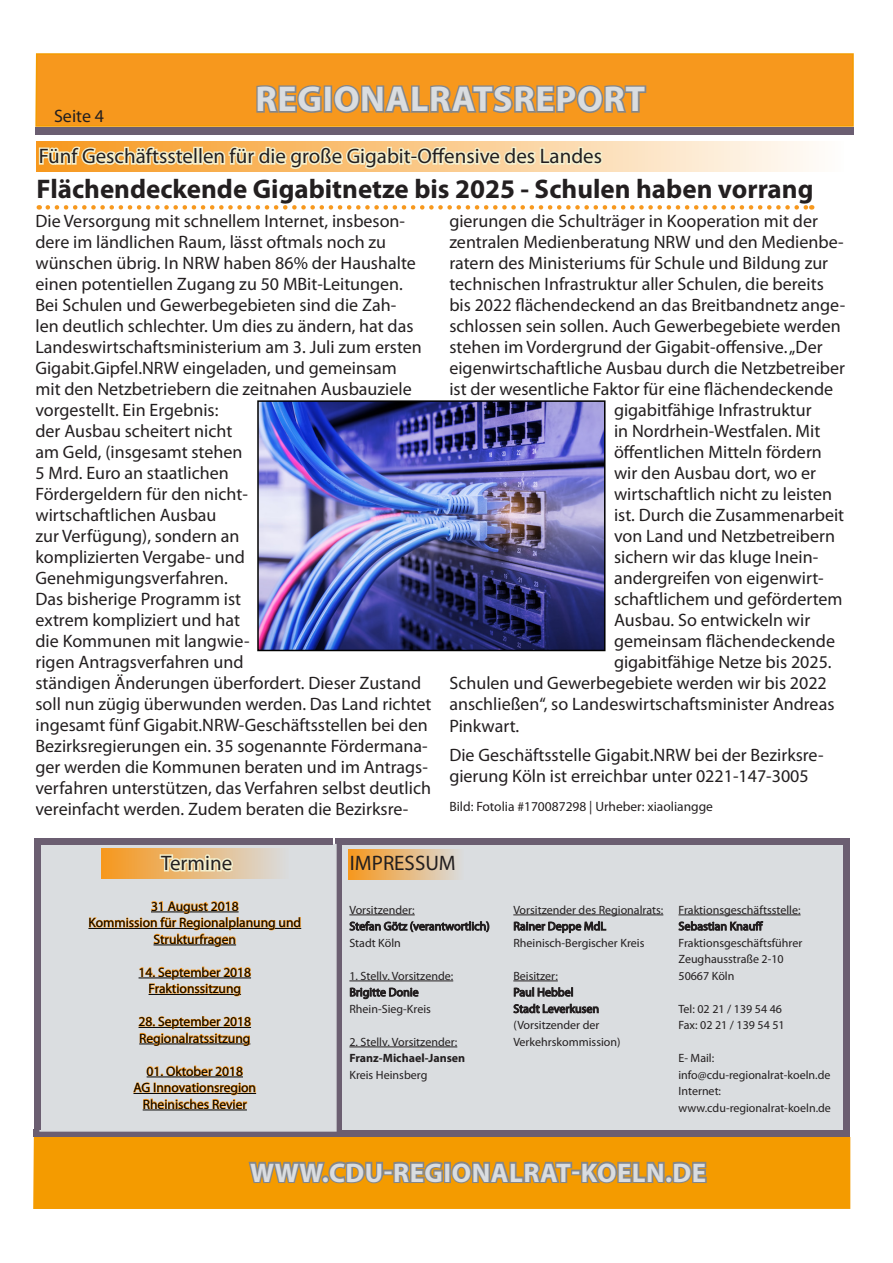
<style>
.page{position:relative;width:893px;height:1263px;background:#fff}
.page>*{position:absolute;margin:0;border:0;box-sizing:border-box;transform-origin:0 0}
.t1{font:700 36px "Myriad Pro";letter-spacing:.02em;color:#dadde0}
.t2{font:700 27px "Myriad Pro";color:#231f20}
.t3{font:700 27px "Myriad Pro";letter-spacing:.02em;color:#dadde0}
.t4{font:21px "Myriad Pro";color:#231f20}
.t5{font:18px/21px "Myriad Pro";color:#231f20}
.t6{font:13.5px/16.5px "Myriad Pro";color:#000;text-align:center}
.t7{font:13.5px "Myriad Pro";color:#231f20}
.t8{font:12px/16.5px "Myriad Pro";color:#231f20}
.t9{font:700 12px "Myriad Pro";color:#231f20}
</style>
<div class="page">
<svg style="left:35px;top:53px;width:819px;height:74px"></svg>
<div style="left:35px;top:127px;width:819px;height:8px;background:#6b5e71"></div>
<div style="left:33px;top:1137px;width:817px;height:72px;background:#f49b00"></div>
<div style="left:33px;top:1129px;width:817px;height:8px;background:#6b5e71"></div>
<div style="left:341px;top:845px;width:505px;height:284px;background:#dadde0"></div>
<div style="left:348px;top:849px;width:115px;height:30px;background:linear-gradient(to right,#f6971d,#dadbdc)"></div>
<div style="left:335px;top:838px;width:512px;height:7px;background:#6b5e71"></div>
<div style="left:844px;top:838px;width:6px;height:299px;background:#6b5e71"></div>
<hr style="left:349px;top:914px;width:66px;height:1px;background:#231f20">
<hr style="left:349px;top:980px;width:104px;height:1px;background:#231f20">
<hr style="left:349px;top:1046px;width:108px;height:1px;background:#231f20">
<svg style="left:349px;top:921px;width:141px;height:12px"></svg>
<svg style="left:349px;top:987px;width:70px;height:12px"></svg>
<hr style="left:513px;top:914px;width:150px;height:1px;background:#231f20">
<hr style="left:513px;top:980px;width:45px;height:1px;background:#231f20">
<svg style="left:513px;top:921px;width:94px;height:13px"></svg>
<svg style="left:513px;top:987px;width:86px;height:27px"></svg>
<hr style="left:678px;top:914px;width:123px;height:1px;background:#231f20">
<svg style="left:678px;top:921px;width:86px;height:10px"></svg>
<div style="left:335px;top:838px;width:6px;height:299px;background:#6b5e71"></div>
<div style="left:383px;top:1169px;width:10px;height:6px;border:3px solid #848689"></div>
<svg style="left:392px;top:1142px;width:182px;height:50px"></svg>
<div style="left:571px;top:1169px;width:10px;height:6px;border:3px solid #848689"></div>
<svg style="left:580px;top:1159px;width:128px;height:33px"></svg>
<div style="left:39px;top:844px;width:298px;height:287px;background:#dadde0;border:2px solid #dadde0"></div>
<div style="left:101px;top:849px;width:188px;height:30px;background:linear-gradient(to right,#f7981d,#dadbdc)"></div>
<hr style="left:88px;top:928px;width:213px;height:1px;background:#000">
<hr style="left:147px;top:1076px;width:96px;height:1px;background:#000">
<svg style="left:89px;top:853px;width:212px;height:144px"></svg>
<svg style="left:138px;top:1016px;width:113px;height:30px"></svg>
<svg style="left:146px;top:1065px;width:97px;height:11px"></svg>
<svg style="left:133px;top:1082px;width:252px;height:127px"></svg>
<div style="left:35px;top:838px;width:298px;height:7px;background:#6b5e71"></div>
<div style="left:34px;top:838px;width:6px;height:292px;background:#6b5e71"></div>
<div style="left:36px;top:142px;width:808px;height:30px;background:#fefcf8"></div>
<svg style="left:37px;top:53px;width:775px;height:157px"></svg>
<img style="left:260px;top:403px;width:342px;height:245px">
<div style="left:257px;top:400px;width:348px;height:251px;border:2px solid #000"></div>
<p class="t5" style="left:54px;top:105px;width:52px">Seite 4</p>
<h1 class="t1" style="left:255px;top:76px;width:391px">Regionalratsreport</h1>
<p class="t4" style="left:39px;top:143px;width:565px">Fünf Geschäftsstellen für die große Gigabit-Offensive des Landes</p>
<h2 class="t2" style="left:37px;top:172px;width:778px">Flächendeckende Gigabitnetze bis 2025 - Schulen haben vorrang</h2>
<p class="t5" style="left:35px;top:210px;width:397px">Die Versorgung mit schnellem Internet, insbeson&shy;dere im ländlichen Raum, lässt oftmals noch zu wünschen übrig. In NRW haben 86% der Haushalte einen potentiellen Zugang zu 50 MBit-Leitungen.<br>Bei Schulen und Gewerbegebieten sind die Zah-<br>len deutlich schlechter. Um dies zu ändern, hat das Landeswirtschaftsministerium am 3. Juli zum ersten Gigabit.Gipfel.NRW eingeladen, und gemeinsam<br>mit den Netzbetriebern die zeitnahen Ausbauziele vorgestellt. Ein Ergebnis:<br>der Ausbau scheitert nicht<br>am Geld, (insgesamt stehen<br>5 Mrd. Euro an staatlichen<br>Fördergeldern für den nicht-<br>wirtschaftlichen Ausbau<br>zur Verfügung), sondern an<br>komplizierten Vergabe- und Genehmigungsverfahren.<br>Das bisherige Programm ist<br>extrem kompliziert und hat<br>die Kommunen mit langwie-<br>rigen Antragsverfahren und<br>ständigen Änderungen überfordert. Dieser Zustand soll nun zügig überwunden werden. Das Land richtet ingesamt fünf Gigabit.NRW-Geschäftsstellen bei den Bezirksregierungen ein. 35 sogenannte Fördermana&shy;ger werden die Kommunen beraten und im Antrags&shy;verfahren unterstützen, das Verfahren selbst deutlich vereinfacht werden. Zudem beraten die Bezirksre-</p>
<p class="t5" style="left:449px;top:210px;width:370px">gierungen die Schulträger in Kooperation mit der</p>
<p class="t5" style="left:449px;top:231px;width:396px">zentralen Medienberatung NRW und den Medienbe-</p>
<p class="t5" style="left:449px;top:252px;width:380px">ratern des Ministeriums für Schule und Bildung zur</p>
<p class="t5" style="left:449px;top:273px;width:376px">technischen Infrastruktur aller Schulen, die bereits</p>
<p class="t5" style="left:449px;top:294px;width:397px">bis 2022 flächendeckend an das Breitbandnetz ange-</p>
<p class="t5" style="left:449px;top:315px;width:393px">schlossen sein sollen. Auch Gewerbegebiete werden</p>
<p class="t5" style="left:449px;top:336px;width:375px">stehen im Vordergrund der Gigabit-offensive. „Der</p>
<p class="t5" style="left:449px;top:357px;width:397px">eigenwirtschaftliche Ausbau durch die Netzbetreiber</p>
<p class="t5" style="left:449px;top:378px;width:385px">ist der wesentliche Faktor für eine flächendeckende</p>
<p class="t5" style="left:614px;top:400px;width:199px">gigabitfähige Infrastruktur</p>
<p class="t5" style="left:614px;top:421px;width:208px">in Nordrhein-Westfalen. Mit</p>
<p class="t5" style="left:614px;top:442px;width:209px">öffentlichen Mitteln fördern</p>
<p class="t5" style="left:614px;top:463px;width:204px">wir den Ausbau dort, wo er</p>
<p class="t5" style="left:614px;top:484px;width:220px">wirtschaftlich nicht zu leisten</p>
<p class="t5" style="left:614px;top:505px;width:232px">ist. Durch die Zusammenarbeit</p>
<p class="t5" style="left:614px;top:526px;width:223px">von Land und Netzbetreibern</p>
<p class="t5" style="left:614px;top:547px;width:206px">sichern wir das kluge Inein-</p>
<p class="t5" style="left:614px;top:568px;width:211px">andergreifen von eigenwirt-</p>
<p class="t5" style="left:614px;top:589px;width:230px">schaftlichem und gefördertem</p>
<p class="t5" style="left:614px;top:610px;width:198px">Ausbau. So entwickeln wir</p>
<p class="t5" style="left:614px;top:631px;width:222px">gemeinsam flächendeckende</p>
<p class="t5" style="left:614px;top:652px;width:219px">gigabitfähige Netze bis 2025.</p>
<p class="t5" style="left:449px;top:673px;width:379px">Schulen und Gewerbegebiete werden wir bis 2022</p>
<p class="t5" style="left:449px;top:694px;width:387px">anschließen“, so Landeswirtschaftsminister Andreas</p>
<p class="t5" style="left:449px;top:715px;width:71px">Pinkwart.</p>
<p class="t5" style="left:449px;top:744px;width:376px">Die Geschäftsstelle Gigabit.NRW bei der Bezirksre&shy;gierung Köln ist erreichbar unter 0221-147-3005</p>
<p class="t7" style="left:449px;top:798px;width:265px">Bild: Fotolia #170087298 | Urheber: xiaoliangge</p>
<p class="t4" style="left:161px;top:850px;width:73px">Termine</p>
<p class="t6" style="left:88px;top:897px;width:214px">31 August 2018<br>Kommission für Regionalplanung und<br>Strukturfragen</p>
<p class="t6" style="left:139px;top:963px;width:114px">14. September 2018<br>Fraktionssitzung</p>
<p class="t6" style="left:139px;top:1013px;width:114px;text-align:left">28. September 2018<br>Regionalratssitzung</p>
<p class="t6" style="left:133px;top:1062px;width:124px">01. Oktober 2018<br>AG Innovationsregion<br>Rheinisches Revier</p>
<p class="t4" style="left:350px;top:850px;width:107px">IMPRESSUM</p>
<p class="t8" style="left:349px;top:901px;width:142px">Vorsitzender:<br>Stefan Götz (verantwortlich)<br>Stadt Köln</p>
<p class="t8" style="left:349px;top:967px;width:105px">1. Stellv. Vorsitzende:<br>Brigitte Donie<br>Rhein-Sieg-Kreis</p>
<p class="t8" style="left:349px;top:1033px;width:109px">2. Stellv. Vorsitzender:</p>
<p class="t9" style="left:349px;top:1050px;width:117px">Franz-Michael-Jansen</p>
<p class="t8" style="left:349px;top:1066px;width:79px">Kreis Heinsberg</p>
<p class="t8" style="left:513px;top:901px;width:152px">Vorsitzender des Regionalrats:</p>
<p class="t8" style="left:513px;top:934px;width:133px">Rheinisch-Bergischer Kreis</p>
<p class="t8" style="left:513px;top:967px;width:46px">Beisitzer:</p>
<p class="t8" style="left:513px;top:1000px;width:109px">Stadt Leverkusen (Vorsitzender der<br>Verkehrskommission)</p>
<p class="t8" style="left:678px;top:901px;width:124px">Fraktionsgeschäftsstelle:</p>
<p class="t8" style="left:678px;top:934px;width:125px">Fraktionsgeschäftsführer<br>Zeughausstraße 2-10<br>50667 Köln</p>
<p class="t8" style="left:678px;top:1000px;width:108px">Tel: 02 21 / 139 54 46<br>Fax: 02 21 / 139 54 51</p>
<p class="t8" style="left:678px;top:1050px;width:154px">E- Mail: info@cdu-regionalrat-koeln.de<br>Internet: www.cdu-regionalrat-koeln.de</p>
<h2 class="t3" style="left:250px;top:1155px;width:458px">www.cdu-regionalrat-koeln.de</h2>
</div>
